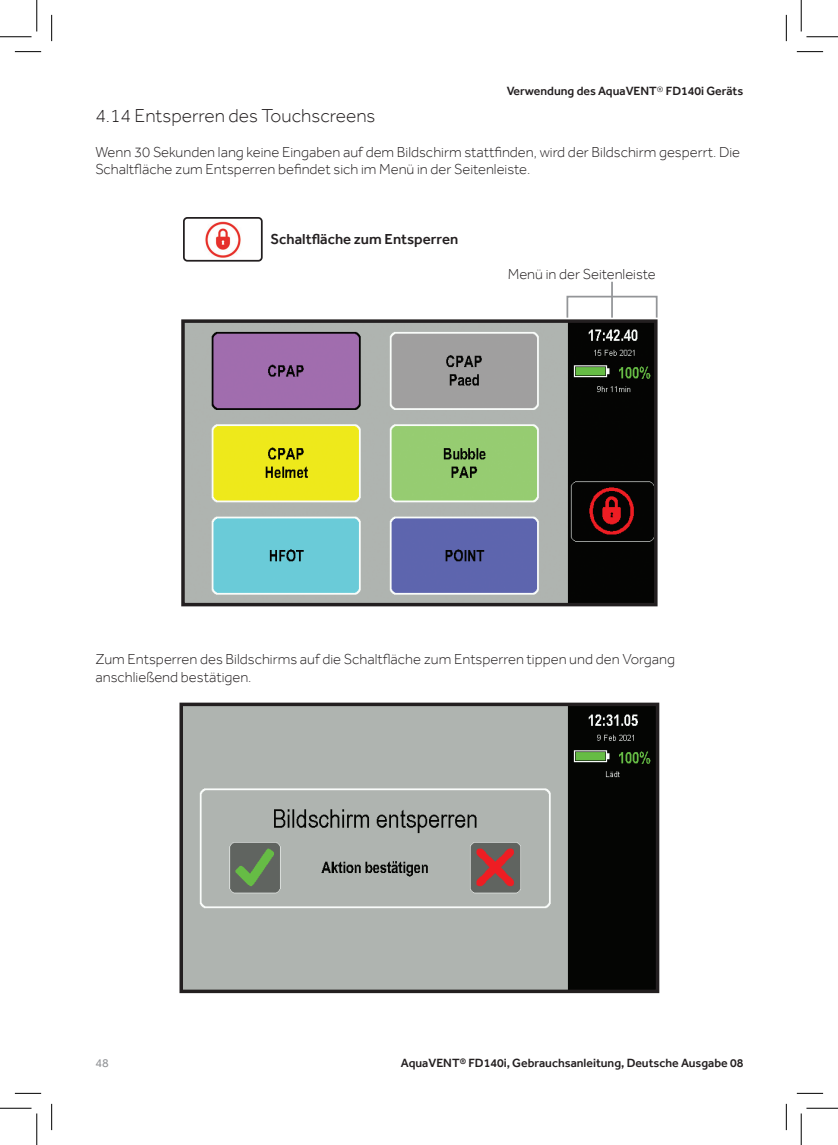
<style>
.page{position:relative;width:838px;height:1145px;background:#fff}
.page>*{position:absolute;margin:0;border:0;box-sizing:border-box;transform-origin:0 0}
.Paragraph_Style_1{font:300 19.25px "Effra";color:#231f20}
.Paragraph_Style_1-2{font:300 14.88px/17.5px "Effra";color:#231f20}
.Paragraph_Style_1-3{font:500 14.88px "Effra";color:#231f20}
.t1{font:500 12.25px "Effra";color:#231f20}
.t2{font:12.25px "Effra";color:#939598}
.s1{font-weight:300}
</style>
<div class="page">
<img style="left:205px;top:221px;width:36px;height:37px">
<div style="left:183px;top:217px;width:80px;height:45px;border:2px solid #231f20;border-radius:4px"></div>
<div style="left:566px;top:296px;width:91px;height:23px;border:2px solid #939598"></div>
<hr style="left:611px;top:282px;width:2px;height:36px;background:#939598">
<img style="left:186px;top:324px;width:466px;height:277px">
<div style="left:181px;top:319px;width:476px;height:287px;border:4px solid #231f20"></div>
<svg style="left:179px;top:702px;width:481px;height:292px"></svg>
<svg style="left:15px;top:51px;width:26px;height:1px"></svg>
<svg style="left:796px;top:51px;width:27px;height:1px"></svg>
<svg style="left:15px;top:1093px;width:26px;height:1px"></svg>
<svg style="left:796px;top:1093px;width:27px;height:1px"></svg>
<svg style="left:51px;top:15px;width:1px;height:26px"></svg>
<svg style="left:51px;top:1104px;width:1px;height:26px"></svg>
<svg style="left:786px;top:15px;width:1px;height:26px"></svg>
<svg style="left:786px;top:1104px;width:1px;height:26px"></svg>
<hr style="left:0;top:36px;width:32px;height:1px;background:#000">
<hr style="left:806px;top:36px;width:31px;height:1px;background:#000">
<hr style="left:0;top:1108px;width:32px;height:1px;background:#000">
<hr style="left:806px;top:1108px;width:31px;height:1px;background:#000">
<hr style="left:36px;top:0;width:1px;height:31px;background:#000">
<hr style="left:36px;top:1113px;width:1px;height:32px;background:#000">
<hr style="left:800px;top:0;width:1px;height:31px;background:#000">
<hr style="left:800px;top:1113px;width:1px;height:32px;background:#000">
<p class="t1" style="left:506px;top:84px;width:238px">Verwendung des AquaVENT<span class="s1">®</span> FD140i Geräts</p>
<p class="Paragraph_Style_1" style="left:95px;top:104px;width:281px">4.14 Entsperren des Touchscreens</p>
<p class="Paragraph_Style_1-2" style="left:95px;top:143px;width:646px">Wenn 30 Sekunden lang keine Eingaben auf dem Bildschirm stattfinden, wird der Bildschirm gesperrt. Die<br>Schaltfläche zum Entsperren befindet sich im Menü in der Seitenleiste.</p>
<p class="Paragraph_Style_1-3" style="left:270px;top:230px;width:189px">Schaltfläche zum Entsperren</p>
<p class="Paragraph_Style_1-2" style="left:508px;top:265px;width:149px">Menü in der Seitenleiste</p>
<p class="Paragraph_Style_1-2" style="left:95px;top:650px;width:581px">Zum Entsperren des Bildschirms auf die Schaltfläche zum Entsperren tippen und den Vorgang anschließend bestätigen.</p>
<p class="t2" style="left:95px;top:1055px;width:15px">48</p>
<p class="t1" style="left:401px;top:1055px;width:344px">AquaVENT® FD140i, Gebrauchsanleitung, Deutsche Ausgabe 08</p>
</div>
